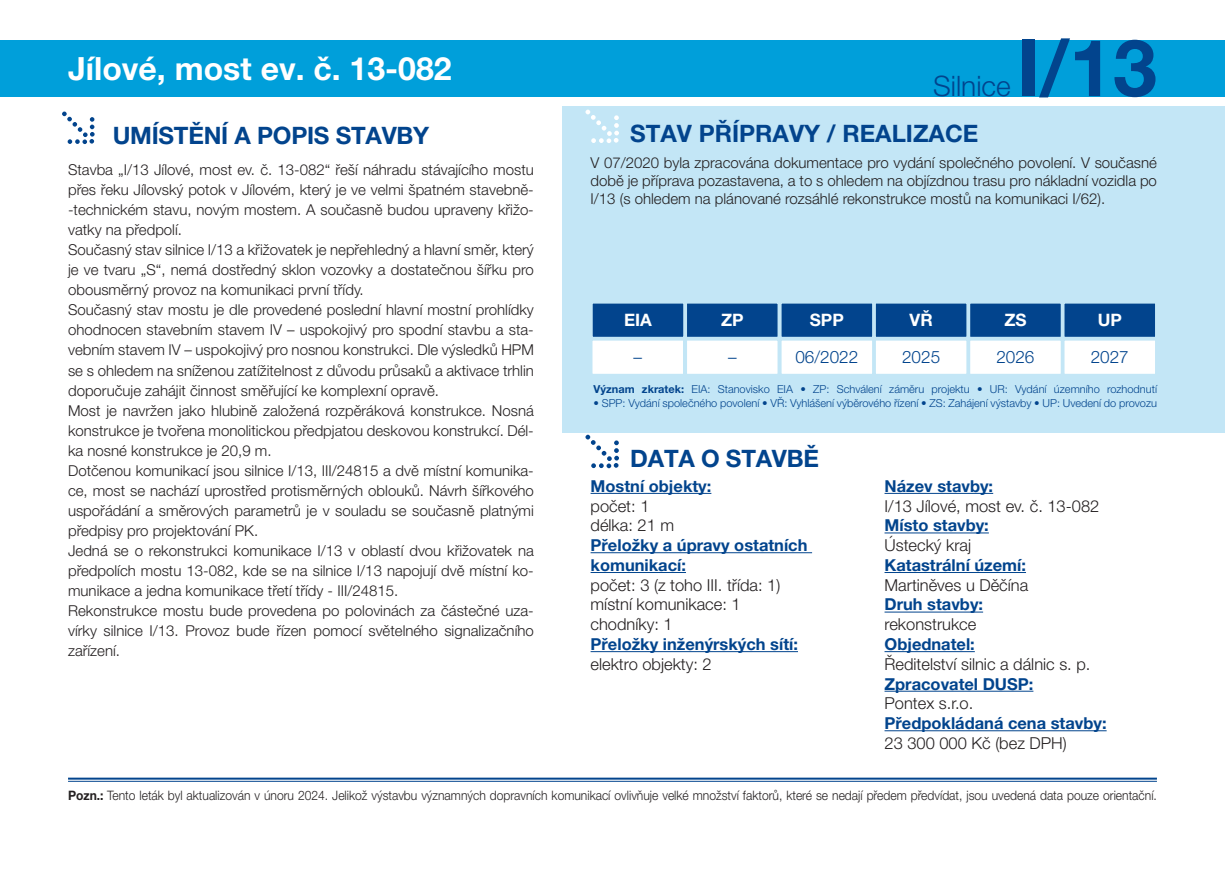
<style>
.page{position:relative;width:1225px;height:874px;background:#fff}
.page>*{position:absolute;margin:0;border:0;box-sizing:border-box;transform-origin:0 0}
.t1{font:700 78.8px "Helvetica Neue LT Pro";color:#02448d}
.t2{font:700 32px "Helvetica Neue LT Pro";color:#fff}
.t3{font:300 28.2px "Helvetica Neue LT Pro";color:#02448d}
.t4{font:700 24px "Helvetica Neue LT Pro";letter-spacing:-.01em;color:#02448d}
.t5{font:300 17.2px "Helvetica Neue LT Pro";color:#02448d}
.t6{font:700 17.2px "Helvetica Neue LT Pro";color:#fff}
.Data_o_stavbe_text{font:300 16.4px "Helvetica Neue LT Pro";color:#231f20}
.Data_o_stavbe_nadpis{font:700 16.4px/19.8px "Helvetica Neue LT Pro";color:#02448d}
._00_text{font:300 15px/20px "Helvetica Neue LT Pro";color:#231f20;text-align:justify}
.Stav_pripravy{font:300 15px/18px "Helvetica Neue LT Pro";color:#231f20;text-align:justify}
.t7{font:300 13px "Helvetica Neue LT Pro";color:#231f20;scale:.93 1}
.t8{font:300 11px "Helvetica Neue LT Pro";color:#02448d}
.s1{font-weight:700}
</style>
<div class="page">
<div style="left:562px;top:106px;width:663px;height:326px;background:#c3e6f6"></div>
<svg style="left:585px;top:110px;width:34px;height:33px"></svg>
<hr style="left:68px;top:777px;width:1089px;height:2px;background:#02448d">
<hr style="left:68px;top:780px;width:1089px;height:1px;background:#02448d">
<hr style="left:590px;top:492px;width:121px;height:1px;background:#02448d">
<hr style="left:590px;top:552px;width:222px;height:1px;background:#02448d">
<hr style="left:590px;top:571px;width:96px;height:1px;background:#02448d">
<hr style="left:590px;top:651px;width:208px;height:1px;background:#02448d">
<hr style="left:884px;top:492px;width:109px;height:1px;background:#02448d">
<hr style="left:884px;top:532px;width:105px;height:1px;background:#02448d">
<hr style="left:884px;top:571px;width:142px;height:1px;background:#02448d">
<hr style="left:884px;top:611px;width:99px;height:1px;background:#02448d">
<hr style="left:884px;top:651px;width:90px;height:1px;background:#02448d">
<hr style="left:884px;top:690px;width:149px;height:1px;background:#02448d">
<hr style="left:884px;top:730px;width:222px;height:1px;background:#02448d">
<div style="left:0;top:40px;width:1225px;height:56px;background:#009fda"></div>
<svg style="left:585px;top:434px;width:34px;height:34px"></svg>
<svg style="left:62px;top:111px;width:33px;height:33px"></svg>
<div style="left:1063px;top:302px;width:93px;height:35px;background:#02448d"></div>
<div style="left:1062px;top:301px;width:95px;height:37px;border:2px solid #c3e6f6"></div>
<div style="left:875px;top:302px;width:92px;height:35px;background:#02448d"></div>
<div style="left:874px;top:301px;width:94px;height:37px;border:2px solid #c3e6f6"></div>
<div style="left:969px;top:302px;width:92px;height:35px;background:#02448d"></div>
<div style="left:968px;top:301px;width:94px;height:37px;border:2px solid #c3e6f6"></div>
<div style="left:780px;top:302px;width:93px;height:35px;background:#02448d"></div>
<div style="left:779px;top:301px;width:95px;height:37px;border:2px solid #c3e6f6"></div>
<div style="left:686px;top:302px;width:92px;height:35px;background:#02448d"></div>
<div style="left:685px;top:301px;width:94px;height:37px;border:2px solid #c3e6f6"></div>
<div style="left:592px;top:302px;width:92px;height:35px;background:#02448d"></div>
<div style="left:591px;top:301px;width:94px;height:37px;border:2px solid #c3e6f6"></div>
<div style="left:1063px;top:339px;width:93px;height:35px;background:#fff"></div>
<div style="left:1062px;top:338px;width:95px;height:37px;border:2px solid #c3e6f6"></div>
<div style="left:875px;top:339px;width:92px;height:35px;background:#fff"></div>
<div style="left:874px;top:338px;width:94px;height:37px;border:2px solid #c3e6f6"></div>
<div style="left:969px;top:339px;width:92px;height:35px;background:#fff"></div>
<div style="left:968px;top:338px;width:94px;height:37px;border:2px solid #c3e6f6"></div>
<div style="left:780px;top:339px;width:93px;height:35px;background:#fff"></div>
<div style="left:779px;top:338px;width:95px;height:37px;border:2px solid #c3e6f6"></div>
<div style="left:686px;top:339px;width:92px;height:35px;background:#fff"></div>
<div style="left:685px;top:338px;width:94px;height:37px;border:2px solid #c3e6f6"></div>
<div style="left:591px;top:339px;width:93px;height:35px;background:#fff"></div>
<div style="left:590px;top:338px;width:95px;height:37px;border:2px solid #c3e6f6"></div>
<p class="t2" style="left:68px;top:48px;width:385px">Jílové, most ev. č. 13-082</p>
<p class="t4" style="left:113px;top:120px;width:318px">UMÍSTĚNÍ A POPIS STAVBY</p>
<p class="t3" style="left:933px;top:69px;width:79px">Silnice</p>
<p class="t4" style="left:630px;top:119px;width:350px">STAV PŘÍPRAVY / REALIZACE</p>
<p class="t1" style="left:1016px;top:19px;width:142px">I/13</p>
<p class="Stav_pripravy" style="left:590px;top:153px;width:568px">V 07/2020 byla zpracována dokumentace pro vydání společného povolení. V současné době je příprava pozastavena, a to s ohledem na objízdnou trasu pro nákladní vozidla po I/13 (s ohledem na plánované rozsáhlé rekonstrukce mostů na komunikaci I/62).</p>
<p class="_00_text" style="left:68px;top:159px;width:467px">Stavba „I/13 Jílové, most ev. č. 13-082“ řeší náhradu stávajícího mostu přes řeku Jílovský potok v Jílovém, který je ve velmi špatném stavebně--technickém stavu, novým mostem. A současně budou upraveny křižo&shy;vatky na předpolí.</p>
<p class="_00_text" style="left:68px;top:239px;width:467px">Současný stav silnice I/13 a křižovatek je nepřehledný a hlavní směr, který je ve tvaru „S“, nemá dostředný sklon vozovky a dostatečnou šířku pro obousměrný provoz na komunikaci první třídy.</p>
<p class="_00_text" style="left:68px;top:299px;width:467px">Současný stav mostu je dle provedené poslední hlavní mostní prohlídky ohodnocen stavebním stavem IV – uspokojivý pro spodní stavbu a sta&shy;vebním stavem IV – uspokojivý pro nosnou konstrukci. Dle výsledků HPM se s ohledem na sníženou zatížitelnost z důvodu průsaků a aktivace trhlin doporučuje zahájit činnost směřující ke komplexní opravě.</p>
<p class="_00_text" style="left:68px;top:399px;width:467px">Most je navržen jako hlubině založená rozpěráková konstrukce. Nosná konstrukce je tvořena monolitickou předpjatou deskovou konstrukcí. Dél&shy;ka nosné konstrukce je 20,9 m.</p>
<p class="_00_text" style="left:68px;top:459px;width:467px">Dotčenou komunikací jsou silnice I/13, III/24815 a dvě místní komunika&shy;ce, most se nachází uprostřed protisměrných oblouků. Návrh šířkového uspořádání a směrových parametrů je v souladu se současně platnými předpisy pro projektování PK.</p>
<p class="_00_text" style="left:68px;top:539px;width:467px">Jedná se o rekonstrukci komunikace I/13 v oblastí dvou křižovatek na předpolích mostu 13-082, kde se na silnice I/13 napojují dvě místní ko&shy;munikace a jedna komunikace třetí třídy - III/24815.</p>
<p class="_00_text" style="left:68px;top:599px;width:467px">Rekonstrukce mostu bude provedena po polovinách za částečné uza&shy;vírky silnice I/13. Provoz bude řízen pomocí světelného signalizačního zařízení.</p>
<p class="t6" style="left:624px;top:309px;width:29px">EIA</p>
<p class="t6" style="left:721px;top:309px;width:24px">ZP</p>
<p class="t6" style="left:810px;top:309px;width:35px">SPP</p>
<p class="t6" style="left:909px;top:309px;width:25px">VŘ</p>
<p class="t6" style="left:1004px;top:309px;width:24px">ZS</p>
<p class="t6" style="left:1097px;top:309px;width:26px">UP</p>
<p class="t5" style="left:633px;top:346px;width:10px">–</p>
<p class="t5" style="left:728px;top:346px;width:10px">–</p>
<p class="t5" style="left:795px;top:346px;width:64px">06/2022</p>
<p class="t5" style="left:902px;top:346px;width:40px">2025</p>
<p class="t5" style="left:996px;top:346px;width:40px">2026</p>
<p class="t5" style="left:1090px;top:346px;width:40px">2027</p>
<p class="t8" style="left:593px;top:382px;width:565px"><span class="s1">Význam zkratek:</span> EIA: Stanovisko EIA • ZP: Schválení záměru projektu • UR: Vydání územního rozhodnutí</p>
<p class="t8" style="left:593px;top:396px;width:565px">• SPP: Vydání společného povolení • VŘ: Vyhlášení výběrového řízení • ZS: Zahájení výstavby • UP: Uvedení do provozu</p>
<p class="t4" style="left:630px;top:443px;width:190px">DATA O STAVBĚ</p>
<p class="Data_o_stavbe_nadpis" style="left:590px;top:475px;width:122px">Mostní objekty:</p>
<p class="Data_o_stavbe_text" style="left:590px;top:495px;width:60px">počet: 1</p>
<p class="Data_o_stavbe_text" style="left:590px;top:515px;width:85px">délka: 21 m</p>
<p class="Data_o_stavbe_nadpis" style="left:590px;top:534px;width:218px">Přeložky a úpravy ostatních komunikací:</p>
<p class="Data_o_stavbe_text" style="left:590px;top:574px;width:191px">počet: 3 (z toho III. třída: 1)</p>
<p class="Data_o_stavbe_text" style="left:590px;top:594px;width:152px">místní komunikace: 1</p>
<p class="Data_o_stavbe_text" style="left:590px;top:614px;width:84px">chodníky: 1</p>
<p class="Data_o_stavbe_nadpis" style="left:590px;top:633px;width:209px">Přeložky inženýrských sítí:</p>
<p class="Data_o_stavbe_text" style="left:590px;top:653px;width:123px">elektro objekty: 2</p>
<p class="Data_o_stavbe_nadpis" style="left:884px;top:475px;width:110px">Název stavby:</p>
<p class="Data_o_stavbe_text" style="left:884px;top:495px;width:216px">I/13 Jílové, most ev. č. 13-082</p>
<p class="Data_o_stavbe_nadpis" style="left:884px;top:515px;width:106px">Místo stavby:</p>
<p class="Data_o_stavbe_text" style="left:884px;top:535px;width:88px">Ústecký kraj</p>
<p class="Data_o_stavbe_nadpis" style="left:884px;top:554px;width:143px">Katastrální území:</p>
<p class="Data_o_stavbe_text" style="left:884px;top:574px;width:145px">Martiněves u Děčína</p>
<p class="Data_o_stavbe_nadpis" style="left:884px;top:594px;width:100px">Druh stavby:</p>
<p class="Data_o_stavbe_text" style="left:884px;top:614px;width:93px">rekonstrukce</p>
<p class="Data_o_stavbe_nadpis" style="left:884px;top:633px;width:92px">Objednatel:</p>
<p class="Data_o_stavbe_text" style="left:884px;top:653px;width:207px">Ředitelství silnic a dálnic s. p.</p>
<p class="Data_o_stavbe_nadpis" style="left:884px;top:673px;width:150px">Zpracovatel DUSP:</p>
<p class="Data_o_stavbe_text" style="left:884px;top:693px;width:90px">Pontex s.r.o.</p>
<p class="Data_o_stavbe_nadpis" style="left:884px;top:712px;width:224px">Předpokládaná cena stavby:</p>
<p class="Data_o_stavbe_text" style="left:884px;top:732px;width:184px">23 300 000 Kč (bez DPH)</p>
<p class="t7" style="left:68px;top:786px;width:1172px"><span class="s1">Pozn.:</span> Tento leták byl aktualizován v únoru 2024. Jelikož výstavbu významných dopravních komunikací ovlivňuje velké množství faktorů, které se nedají předem předvídat, jsou uvedená data pouze orientační.</p>
</div>
